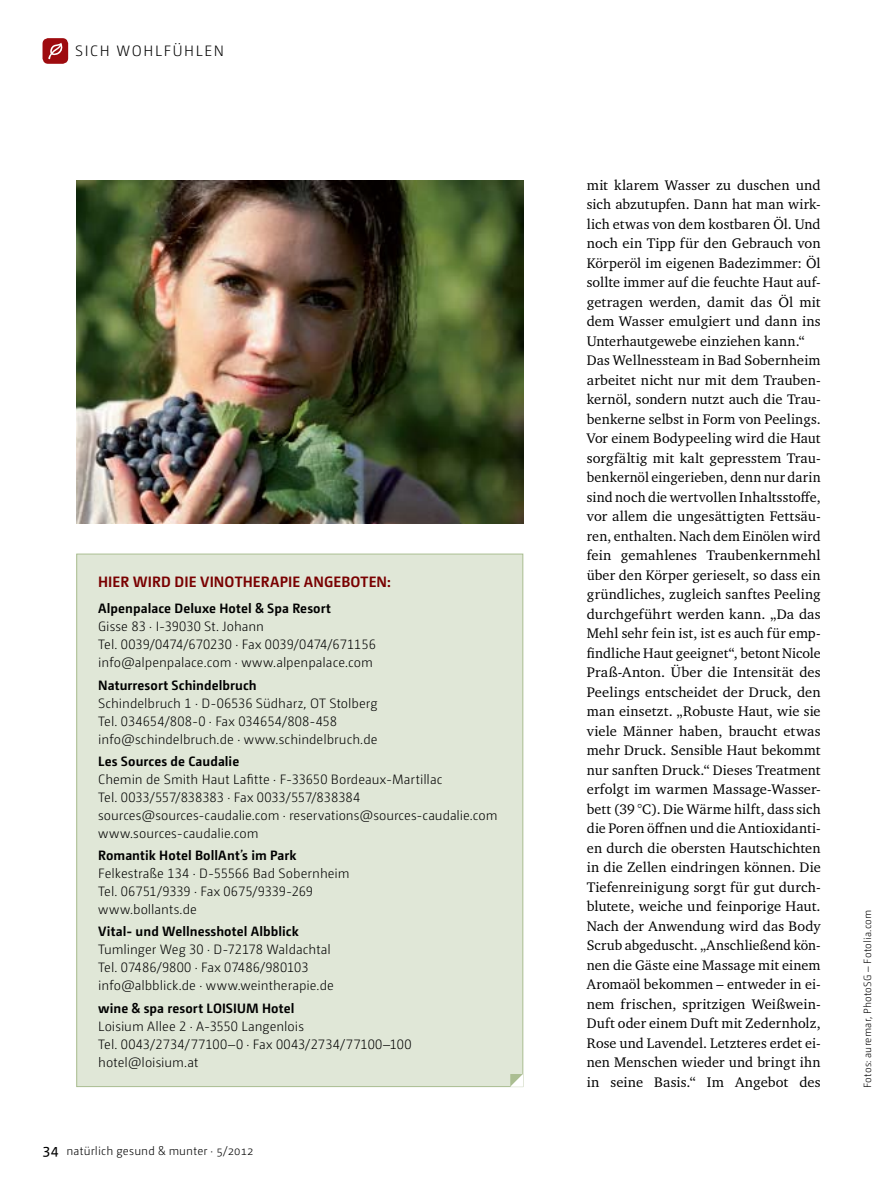
<style>
.page{position:relative;width:893px;height:1191px;background:#fff}
.page>*{position:absolute;margin:0;border:0;box-sizing:border-box;transform-origin:0 0}
.t1{font:700 15px "Camingo Dos Pro";letter-spacing:.005em;color:#790000}
.t2{font:300 15px "Camingo Dos Pro";letter-spacing:.11em;color:#000}
.t3{font:14.25px/19.5px "Charter ITC Pro";letter-spacing:.005em;color:#000}
.t4{font:300 13.5px/18px "Camingo Dos Pro";letter-spacing:.005em;color:#000}
.t5{font:700 13.5px "Camingo Dos Pro";letter-spacing:.005em;color:#000}
.t6{font:300 12px "Camingo Dos Pro";letter-spacing:.015em;color:#000}
.t7{font:300 10.5px "Camingo Dos Pro";letter-spacing:.02em;color:#000}
.s1{font-weight:400;font-size:15px}
</style>
<div class="page">
<svg style="left:43px;top:38px;width:25px;height:26px"></svg>
<div style="left:77px;top:554px;width:446px;height:532px;background:#e0e7d7"></div>
<svg style="left:510px;top:1074px;width:13px;height:12px"></svg>
<img style="left:77px;top:181px;width:446px;height:342px">
<p class="t2" style="left:75px;top:42px;width:150px">sich woh lfüh len</p>
<p class="t1" style="left:98px;top:572px;width:294px">Hier wird die Vinotherapie angeboten:</p>
<p class="t5" style="left:98px;top:600px;width:234px">Alpenpalace Deluxe Hotel &amp; Spa Resort</p>
<p class="t4" style="left:98px;top:617px;width:279px">Gisse 83 · I -39030 St. Johann<br>Tel. 0039/0474/670230 · Fax 0039/0474/671156 info@alpenpalace.com · www.alpenpalace.com</p>
<p class="t5" style="left:98px;top:676px;width:160px">Naturresort Schindelbruch</p>
<p class="t4" style="left:98px;top:694px;width:281px">Schindelbruch 1 · D-06536 Südharz, OT Stolberg<br>Tel. 034654/808-0 · Fax 034654/808-458 info@schindelbruch.de · www.schindelbruch.de</p>
<p class="t5" style="left:98px;top:753px;width:143px">Les Sources de Caudalie</p>
<p class="t4" style="left:98px;top:770px;width:401px">Chemin de Smith Haut Lafitte · F-33650 Bordeaux-Martillac<br>Tel. 0033/557/838383 · Fax 0033/557/838384 sources@sources-caudalie.com · reservations@sources-caudalie.com www.sources-caudalie.com</p>
<p class="t5" style="left:98px;top:847px;width:200px">Romantik Hotel BollAntʼs im Park</p>
<p class="t4" style="left:98px;top:864px;width:253px">Felkestraße 134 · D-55566 Bad Sobernheim<br>Tel. 06751/9339 · Fax 0675/9339-269 www.bollants.de</p>
<p class="t5" style="left:98px;top:923px;width:202px">Vital- und Wellnesshotel Albblick</p>
<p class="t4" style="left:98px;top:940px;width:237px">Tumlinger Weg 30 · D-72178 Waldachtal<br>Tel. 07486/9800 · Fax 07486/980103 info@albblick.de · www.weintherapie.de</p>
<p class="t5" style="left:98px;top:999px;width:198px">wine &amp; spa resort LOISIUM Hotel</p>
<p class="t4" style="left:98px;top:1017px;width:315px">Loisium Allee 2 · A-3550 Langenlois<br>Tel. 0043/2734/77100–0 · Fax 0043/2734/77100–100 hotel@loisium.at</p>
<p class="t6" style="left:43px;top:1144px;width:213px"><span class="s1">34</span> natürlich gesund &amp; munter · 5/2012</p>
<p class="t3" style="left:587px;top:175px;width:235px">mit klarem Wasser zu duschen und sich abzutupfen. Dann hat man wirk&shy;lich etwas von dem kostbaren Öl. Und noch ein Tipp für den Gebrauch von Körperöl im eigenen Badezimmer: Öl sollte immer auf die feuchte Haut auf&shy;getragen werden, damit das Öl mit dem Wasser emulgiert und dann ins Unterhautgewebe einziehen kann.“ Das Wellnessteam in Bad Sobernheim arbeitet nicht nur mit dem Trauben&shy;kernöl, sondern nutzt auch die Trau&shy;benkerne selbst in Form von Peelings.<br>Vor einem Bodypeeling wird die Haut sorgfältig mit kalt gepresstem Trau&shy;benkernöl eingerieben, denn nur darin sind noch die wertvollen Inhaltsstoffe, vor allem die ungesättigten Fettsäu&shy;ren, enthalten. Nach dem Einölen wird fein gemahlenes Traubenkernmehl über den Körper gerieselt, so dass ein gründliches, zugleich sanftes Peeling durchgeführt werden kann. „Da das Mehl sehr fein ist, ist es auch für emp&shy;findliche Haut geeignet“, betont Nicole Praß-Anton. Über die Intensität des Peelings entscheidet der Druck, den man einsetzt. „Robuste Haut, wie sie viele Männer haben, braucht etwas mehr Druck. Sensible Haut bekommt nur sanften Druck.“ Dieses Treatment erfolgt im warmen Massage-Wasser&shy;bett (39 °C). Die Wärme hilft, dass sich die Poren öffnen und die Antioxidanti&shy;en durch die obersten Hautschichten in die Zellen eindringen können. Die Tiefenreinigung sorgt für gut durch&shy;blutete, weiche und feinporige Haut.<br>Nach der Anwendung wird das Body Scrub abgeduscht. „Anschließend kön&shy;nen die Gäste eine Massage mit einem Aromaöl bekommen – entweder in ei&shy;nem frischen, spritzigen Weißwein-Duft oder einem Duft mit Zedernholz, Rose und Lavendel. Letzteres erdet ei&shy;nen Menschen wieder und bringt ihn in seine Basis.“ Im Angebot des</p>
<p class="t7" style="left:861px;top:1088px;width:180px;rotate:-90deg">Fotos: auremar, PhotoSG – Fotolia.com</p>
</div>
